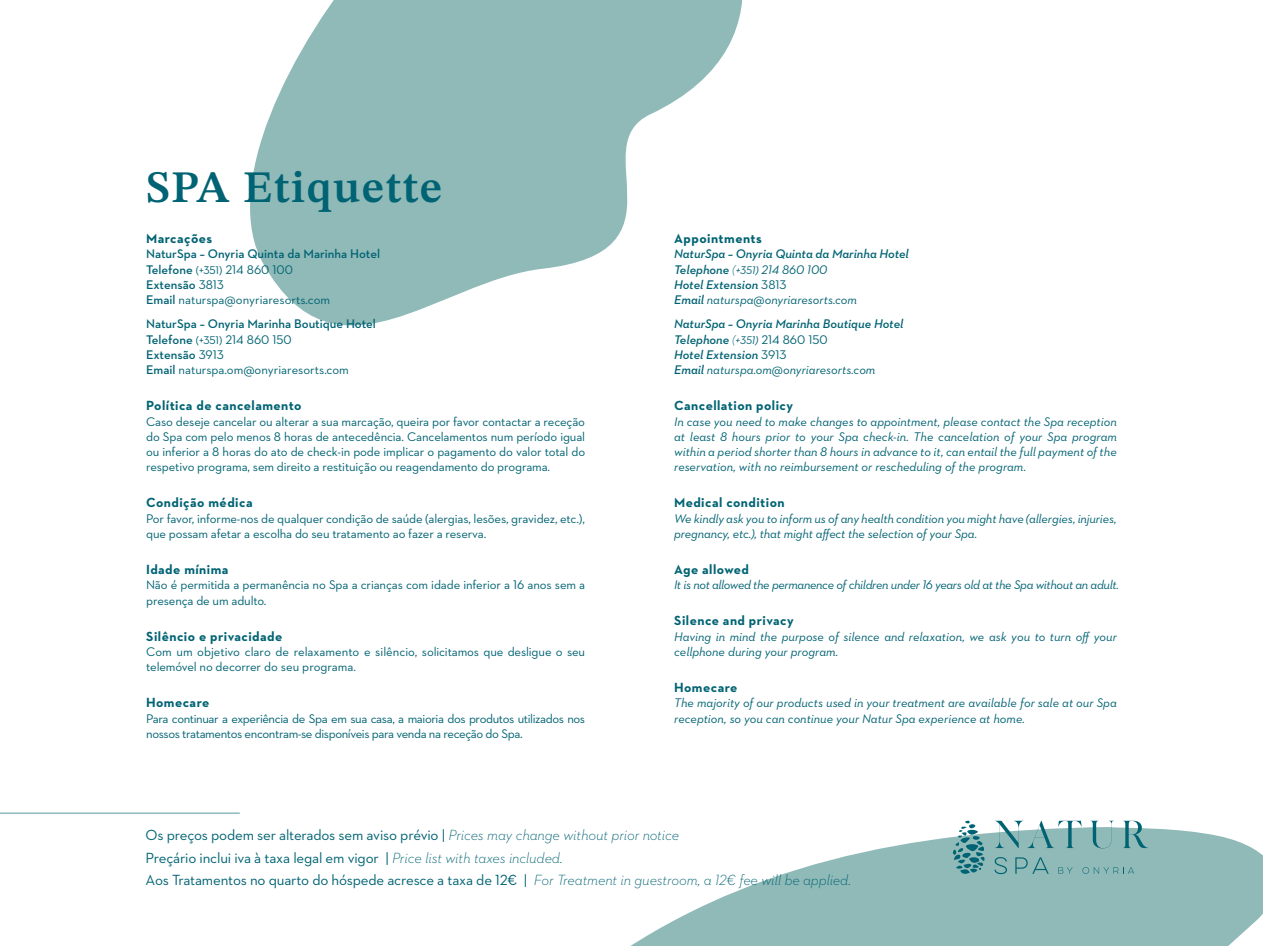
<style>
.page{position:relative;width:1263px;height:946px;background:#fff}
.page>*{position:absolute;margin:0;border:0;box-sizing:border-box;transform-origin:0 0}
.t1{font:45px "STIX Two Text";letter-spacing:.03em;color:#006373}
.t2{font:15px/22.5px "Neutraface 2 Text";letter-spacing:-.015em;color:#006373}
.t3{font:700 13.5px "Neutraface 2 Text";letter-spacing:.035em;color:#006373}
.t4{font:italic 12.75px/15.3px "Neutraface 2 Text";letter-spacing:-.005em;color:#006373}
.t5{font:12.75px/15.3px "Neutraface 2 Text";letter-spacing:-.01em;color:#006373}
.t6{font:italic 600 12.75px/15.3px "Neutraface 2 Text";color:#006373}
.t7{font:600 12.75px/15.3px "Neutraface 2 Text";color:#006373}
.t8{font:12.75px/15.3px "Neutraface 2 Text";letter-spacing:-.03em;color:#006373}
.t9{font:italic 12.75px "Neutraface 2 Text";letter-spacing:-.025em;color:#006373}
.s1{font-weight:400;font-size:11.25px}
.s2{font-weight:400}
.s3{font-weight:300}
.s4{font-weight:400;font-style:normal}
.s5{font-weight:300;font-style:italic}
</style>
<div class="page">
<svg style="left:250px;top:0;width:493px;height:326px;fill:#8fbab8"></svg>
<svg style="left:632px;top:827px;width:631px;height:118px;fill:#8fbab8"></svg>
<svg style="left:1058px;top:867px;width:15px;height:6px"></svg>
<svg style="left:1082px;top:867px;width:52px;height:6px"></svg>
<svg style="left:994px;top:857px;width:13px;height:17px"></svg>
<svg style="left:1015px;top:857px;width:34px;height:16px"></svg>
<svg style="left:995px;top:820px;width:87px;height:28px"></svg>
<svg style="left:1090px;top:820px;width:24px;height:28px"></svg>
<svg style="left:1123px;top:820px;width:25px;height:28px"></svg>
<svg style="left:952px;top:820px;width:32px;height:53px"></svg>
<hr style="left:0;top:812px;width:240px;height:1px;background:#8fbab8">
<h1 class="t1" style="left:146px;top:154px;width:297px">SPA Etiquette</h1>
<p class="t3" style="left:146px;top:230px;width:68px">Marcações</p>
<p class="t7" style="left:146px;top:246px;width:235px">NaturSpa – Onyria Quinta da Marinha Hotel<br>Telefone <span class="s1">(+351)</span> <span class="s2">214 860 100<br></span>Extensão <span class="s2">3813<br></span>Email <span class="s2">naturspa@onyriaresorts.com</span></p>
<p class="t7" style="left:146px;top:316px;width:231px">NaturSpa – Onyria Marinha Boutique Hotel<br>Telefone <span class="s1">(+351)</span> <span class="s2">214 860 150<br></span>Extensão <span class="s2">3913<br></span>Email <span class="s2">naturspa.om@onyriaresorts.com</span></p>
<p class="t3" style="left:146px;top:397px;width:157px">Política de cancelamento</p>
<p class="t5" style="left:146px;top:413px;width:440px;text-align:justify">Caso deseje cancelar ou alterar a sua marcação, queira por favor contactar a receção do Spa com pelo menos 8 horas de antecedência. Cancelamentos num período igual ou inferior a 8 horas do ato de check-in pode implicar o pagamento do valor total do respetivo programa, sem direito a restituição ou reagendamento do programa.</p>
<p class="t3" style="left:146px;top:494px;width:108px">Condição médica</p>
<p class="t5" style="left:146px;top:510px;width:440px">Por favor, informe-nos de qualquer condição de saúde (alergias, lesões, gravidez, etc.), que possam afetar a escolha do seu tratamento ao fazer a reserva.</p>
<p class="t3" style="left:146px;top:561px;width:84px">Idade mínima</p>
<p class="t5" style="left:146px;top:577px;width:441px">Não é permitida a permanência no Spa a crianças com idade inferior a 16 anos sem a presença de um adulto.</p>
<p class="t3" style="left:146px;top:627px;width:138px">Silêncio e privacidade</p>
<p class="t5" style="left:146px;top:644px;width:440px">Com um objetivo claro de relaxamento e silêncio, solicitamos que desligue o seu telemóvel no decorrer do seu programa.</p>
<p class="t3" style="left:146px;top:694px;width:65px">Homecare</p>
<p class="t8" style="left:146px;top:710px;width:440px">Para continuar a experiência de Spa em sua casa, a maioria dos produtos utilizados nos nossos tratamentos encontram-se disponíveis para venda na receção do Spa.</p>
<p class="t3" style="left:674px;top:230px;width:89px">Appointments</p>
<p class="t6" style="left:674px;top:246px;width:236px">NaturSpa – Onyria Quinta da Marinha Hotel<br>Telephone <span class="s3">(</span><span class="s1">+351)</span> <span class="s2">214 860 100<br></span>Hotel Extension <span class="s4">3813<br></span>Email <span class="s2">naturspa@onyriaresorts.com</span></p>
<p class="t6" style="left:674px;top:316px;width:231px">NaturSpa – Onyria Marinha Boutique Hotel<br>Telephone <span class="s3">(</span><span class="s1">+351)</span> <span class="s4">214 860 150<br></span>Hotel Extension <span class="s4">3913<br></span>Email <span class="s2">naturspa.om@onyriaresorts.com</span></p>
<p class="t3" style="left:674px;top:397px;width:120px">Cancellation policy</p>
<p class="t4" style="left:674px;top:413px;width:444px;text-align:justify">In case you need to make changes to appointment, please contact the Spa reception at least 8 hours prior to your Spa check-in. The cancelation of your Spa program within a period shorter than 8 hours in advance to it, can entail the full payment of the reservation, with no reimbursement or rescheduling of the program.</p>
<p class="t3" style="left:674px;top:494px;width:112px">Medical condition</p>
<p class="t4" style="left:674px;top:510px;width:444px">We kindly ask you to inform us of any health condition you might have (allergies, injuries, pregnancy, etc.), that might affect the selection of your Spa.</p>
<p class="t3" style="left:674px;top:561px;width:76px">Age allowed</p>
<p class="t9" style="left:674px;top:577px;width:446px">It is not allowed the permanence of children under 16 years old at the Spa without an adult.</p>
<p class="t3" style="left:674px;top:612px;width:121px">Silence and privacy</p>
<p class="t4" style="left:674px;top:628px;width:444px">Having in mind the purpose of silence and relaxation, we ask you to turn off your cellphone during your program.</p>
<p class="t3" style="left:674px;top:678px;width:65px">Homecare</p>
<p class="t4" style="left:674px;top:695px;width:444px">The majority of our products used in your treatment are available for sale at our Spa reception, so you can continue your Natur Spa experience at home.</p>
<p class="t2" style="left:146px;top:823px;width:707px">Os preços podem ser alterados sem aviso prévio | <span class="s5">Prices may change without prior notice<br></span>Preçário inclui iva à taxa legal em vigor | <span class="s5">Price list with taxes included.<br></span>Aos Tratamentos no quarto do hóspede acresce a taxa de 12€ | <span class="s5">For Treatment in guestroom, a 12€ fee will be applied.</span></p>
</div>
